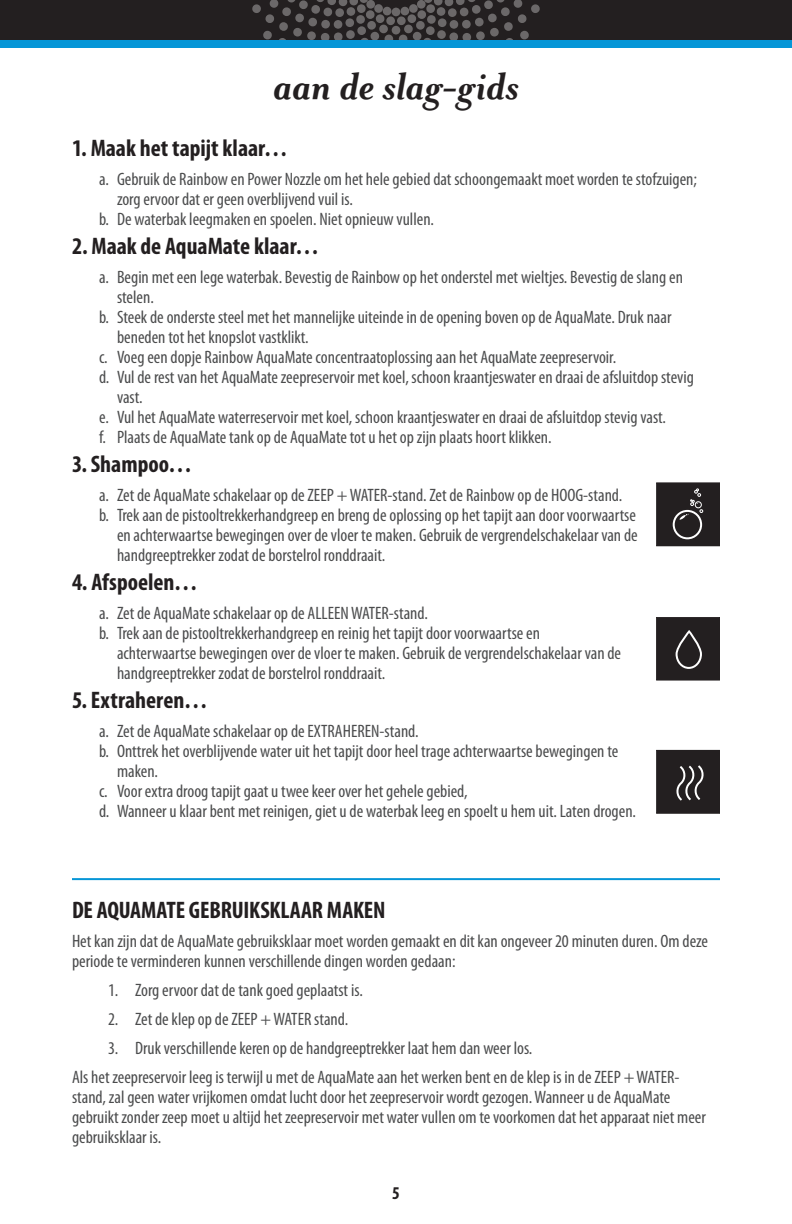
<style>
.page{position:relative;width:792px;height:1224px;background:#fff}
.page>*{position:absolute;margin:0;border:0;box-sizing:border-box;transform-origin:0 0}
.t1{font:italic 700 44px "Mrs Eaves";color:#231f20}
.t2{font:700 condensed 24px "Myriad Pro";color:#231f20}
.t3{font:condensed 18px/20px "Myriad Pro";color:#4b4c4d}
.t4{font:700 condensed 18px "Myriad Pro";color:#231f20}
</style>
<div class="page">
<div style="left:0;top:0;width:792px;height:40px;background:#231f20"></div>
<svg style="left:252px;top:0;width:288px;height:40px"></svg>
<div style="left:0;top:40px;width:792px;height:8px;background:#0696d7"></div>
<hr style="left:72px;top:878px;width:648px;height:2px;background:#0696d7">
<div style="left:657px;top:483px;width:63px;height:63px;background:#231f20"></div>
<div style="left:656px;top:482px;width:64px;height:64px;border:1px solid #231f20"></div>
<div style="left:673px;top:510px;width:29px;height:29px;border:2px solid #fff;border-radius:50%"></div>
<svg style="left:679px;top:489px;width:24px;height:31px"></svg>
<div style="left:656px;top:618px;width:64px;height:63px;background:#231f20;border:1px solid #231f20"></div>
<svg style="left:675px;top:631px;width:27px;height:38px"></svg>
<div style="left:657px;top:750px;width:62px;height:63px;background:#231f20"></div>
<div style="left:656px;top:750px;width:64px;height:64px;border:1px solid #231f20"></div>
<svg style="left:676px;top:765px;width:28px;height:36px"></svg>
<p class="t1" style="left:273px;top:62px;width:247px">aan de slag-gids</p>
<p class="t2" style="left:72px;top:133px;width:217px">1. Maak het tapijt klaar…</p>
<p class="t3" style="left:117px;top:169px;width:582px;text-indent:-18px">a. Gebruik de Rainbow en Power Nozzle om het hele gebied dat schoongemaakt moet worden te stofzuigen; zorg ervoor dat er geen overblijvend vuil is.</p>
<p class="t3" style="left:99px;top:209px;width:337px">b. De waterbak leegmaken en spoelen. Niet opnieuw vullen.</p>
<p class="t2" style="left:72px;top:231px;width:249px">2. Maak de AquaMate klaar…</p>
<p class="t3" style="left:117px;top:267px;width:567px;text-indent:-18px">a. Begin met een lege waterbak. Bevestig de Rainbow op het onderstel met wieltjes. Bevestig de slang en stelen.</p>
<p class="t3" style="left:117px;top:307px;width:556px;text-indent:-18px">b. Steek de onderste steel met het mannelijke uiteinde in de opening boven op de AquaMate. Druk naar beneden tot het knopslot vastklikt.</p>
<p class="t3" style="left:99px;top:347px;width:519px">c. Voeg een dopje Rainbow AquaMate concentraatoplossing aan het AquaMate zeepreservoir.</p>
<p class="t3" style="left:117px;top:367px;width:579px;text-indent:-18px">d. Vul de rest van het AquaMate zeepreservoir met koel, schoon kraantjeswater en draai de afsluitdop stevig vast.</p>
<p class="t3" style="left:99px;top:407px;width:569px">e. Vul het AquaMate waterreservoir met koel, schoon kraantjeswater en draai de afsluitdop stevig vast.</p>
<p class="t3" style="left:99px;top:427px;width:454px">f. Plaats de AquaMate tank op de AquaMate tot u het op zijn plaats hoort klikken.</p>
<p class="t2" style="left:72px;top:449px;width:122px">3. Shampoo…</p>
<p class="t3" style="left:99px;top:485px;width:525px">a. Zet de AquaMate schakelaar op de ZEEP + WATER-stand. Zet de Rainbow op de HOOG-stand.</p>
<p class="t3" style="left:117px;top:505px;width:522px;text-align:justify;text-indent:-18px">b. Trek aan de pistooltrekkerhandgreep en breng de oplossing op het tapijt aan door voorwaartse en achterwaartse bewegingen over de vloer te maken. Gebruik de vergrendelschakelaar van de handgreeptrekker zodat de borstelrol ronddraait.</p>
<p class="t2" style="left:72px;top:567px;width:127px">4. Afspoelen…</p>
<p class="t3" style="left:99px;top:603px;width:330px">a. Zet de AquaMate schakelaar op de ALLEEN WATER-stand.</p>
<p class="t3" style="left:117px;top:623px;width:506px;text-indent:-18px">b. Trek aan de pistooltrekkerhandgreep en reinig het tapijt door voorwaartse en achterwaartse bewegingen over de vloer te maken. Gebruik de vergrendelschakelaar van de handgreeptrekker zodat de borstelrol ronddraait.</p>
<p class="t2" style="left:72px;top:685px;width:137px">5. Extraheren…</p>
<p class="t3" style="left:99px;top:721px;width:321px">a. Zet de AquaMate schakelaar op de EXTRAHEREN-stand.</p>
<p class="t3" style="left:117px;top:741px;width:503px;text-indent:-18px">b. Onttrek het overblijvende water uit het tapijt door heel trage achterwaartse bewegingen te maken.</p>
<p class="t3" style="left:99px;top:781px;width:370px">c. Voor extra droog tapijt gaat u twee keer over het gehele gebied,</p>
<p class="t3" style="left:99px;top:801px;width:539px">d. Wanneer u klaar bent met reinigen, giet u de waterbak leeg en spoelt u hem uit. Laten drogen.</p>
<p class="t2" style="left:72px;top:895px;width:315px">DE AQUAMATE GEBRUIKSKLAAR MAKEN</p>
<p class="t3" style="left:72px;top:931px;width:638px">Het kan zijn dat de AquaMate gebruiksklaar moet worden gemaakt en dit kan ongeveer 20 minuten duren. Om deze periode te verminderen kunnen verschillende dingen worden gedaan:</p>
<p class="t3" style="left:108px;top:980px;width:256px">1. Zorg ervoor dat de tank goed geplaatst is.</p>
<p class="t3" style="left:108px;top:1009px;width:242px">2. Zet de klep op de ZEEP + WATER stand.</p>
<p class="t3" style="left:108px;top:1038px;width:426px">3. Druk verschillende keren op de handgreeptrekker laat hem dan weer los.</p>
<p class="t3" style="left:72px;top:1067px;width:635px">Als het zeepreservoir leeg is terwijl u met de AquaMate aan het werken bent en de klep is in de ZEEP + WATER&shy;stand, zal geen water vrijkomen omdat lucht door het zeepreservoir wordt gezogen. Wanneer u de AquaMate gebruikt zonder zeep moet u altijd het zeepreservoir met water vullen om te voorkomen dat het apparaat niet meer gebruiksklaar is.</p>
<p class="t4" style="left:392px;top:1181px;width:9px">5</p>
</div>
